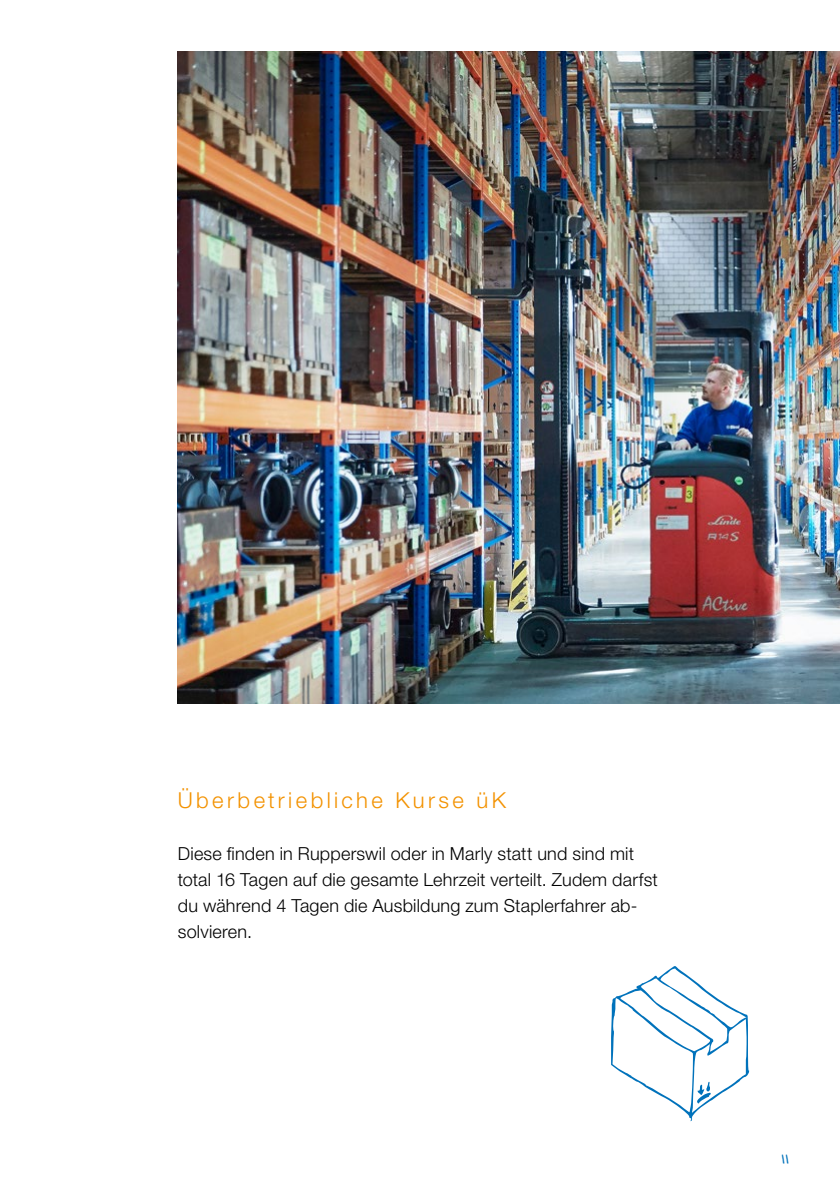
<style>
.page{position:relative;width:840px;height:1191px;background:#fff}
.page>*{position:absolute;margin:0;border:0;box-sizing:border-box;transform-origin:0 0}
.t1{font:300 22px "Helvetica Neue LT Pro";letter-spacing:.155em;color:#f39200}
.t2{font:300 18px/26px "Helvetica Neue LT Pro";letter-spacing:.01em;color:#000}
.t3{font:14px "Carrotflower";color:#0072bb}
</style>
<div class="page">
<img style="left:178px;top:51px;width:661px;height:652px">
<svg style="left:611px;top:966px;width:138px;height:155px"></svg>
<p class="t1" style="left:178px;top:786px;width:329px">Überbetriebliche Kurse üK</p>
<p class="t2" style="left:178px;top:840px;width:481px">Diese finden in Rupperswil oder in Marly statt und sind mit total 16 Tagen auf die gesamte Lehrzeit verteilt. Zudem darfst du während 4 Tagen die Ausbildung zum Staplerfahrer ab&shy;solvieren.</p>
<p class="t3" style="left:781px;top:1151px;width:9px">11</p>
</div>
